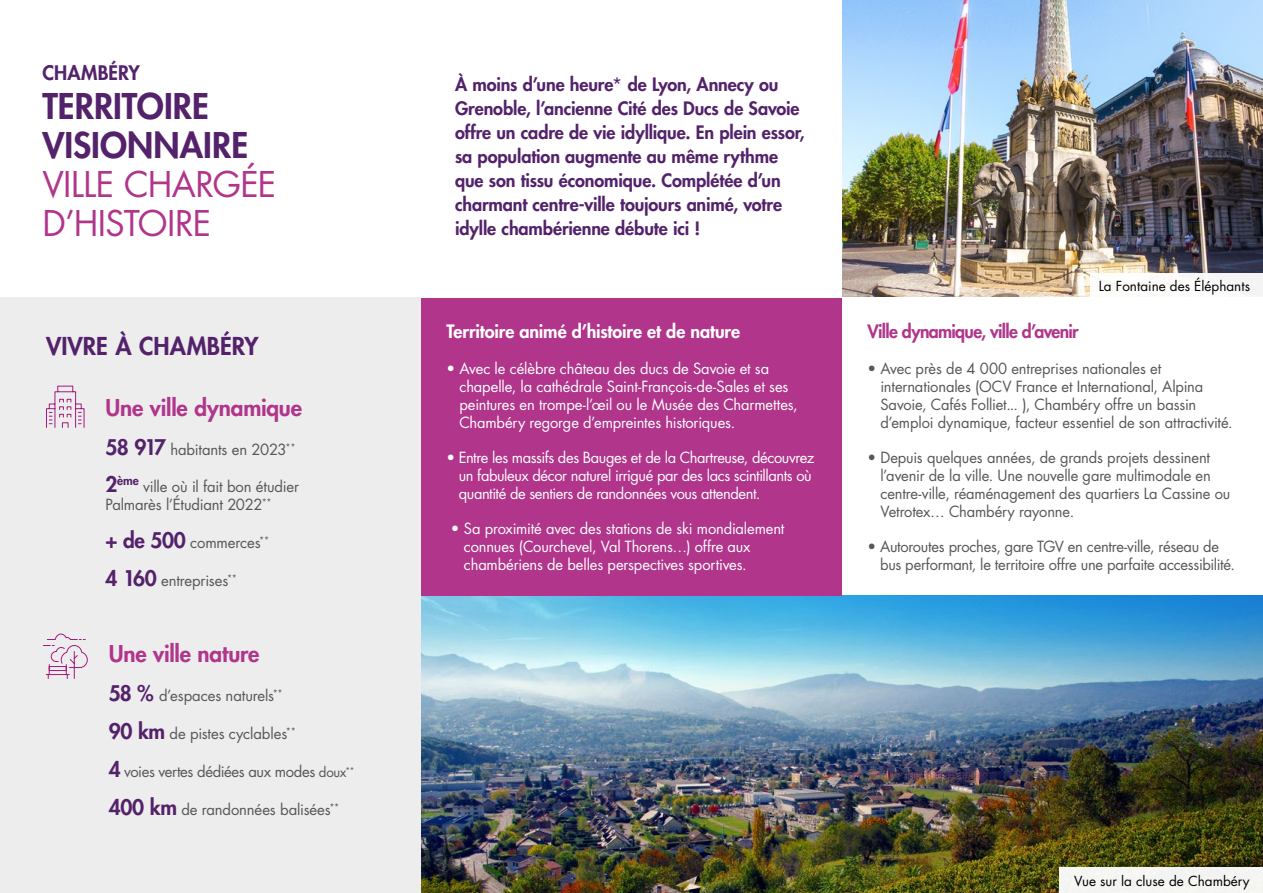
<style>
.page{position:relative;width:1263px;height:893px;background:#fff}
.page>*{position:absolute;margin:0;border:0;box-sizing:border-box;transform-origin:0 0}
.t1{font:34.5px/39px "Futura Std";letter-spacing:-.02em;color:#b0358b}
.t2{font:800 34.5px/39px "Futura Std";color:#53226b}
.t3{font:800 24px "Futura Std";color:#53226b}
.t4{font:800 22.5px "Futura Std";letter-spacing:-.005em;color:#b0358b}
.t5{font:800 19.5px "Futura Std";letter-spacing:.005em;color:#53226b}
.t6{font:800 18px/24px "Futura Std";letter-spacing:-.005em;color:#53226b}
.t7{font:800 18px "Futura Std";letter-spacing:-.01em;color:#fff}
.t8{font:800 18px "Futura Std";letter-spacing:-.04em;color:#b0358b}
.t9{font:15px/18px "Futura Std";letter-spacing:-.01em;color:#575756}
.t10{font:15px/18px "Futura Std";letter-spacing:-.015em;color:#fff}
.t11{font:13.5px "Futura Std";color:#000}
.t12{font:800 12.3px "Futura Std";color:#53226b}
.s1{font-weight:800;font-size:21px;color:#53226b}
.s2{font-size:21px}
.s3{font-size:13.5px}
.s4{font-weight:400}
</style>
<div class="page">
<img style="left:842px;top:0;width:421px;height:297px">
<img style="left:421px;top:595px;width:842px;height:298px">
<div style="left:1060px;top:867px;width:203px;height:26px;background:#f5f5f2"></div>
<div style="left:421px;top:298px;width:421px;height:297px;background:#b0358b"></div>
<div style="left:1090px;top:273px;width:173px;height:25px;background:#fff"></div>
<div style="left:0;top:298px;width:421px;height:595px;background:#ededed"></div>
<svg style="left:42px;top:633px;width:46px;height:46px"></svg>
<svg style="left:46px;top:385px;width:39px;height:43px"></svg>
<h3 class="t5" style="left:43px;top:60px;width:99px">CHAMBÉRY</h3>
<h1 class="t2" style="left:43px;top:87px;width:207px">TERRITOIRE<br>VISIONNAIRE</h1>
<h1 class="t1" style="left:43px;top:165px;width:235px">VILLE CHARGÉE<br>D’HISTOIRE</h1>
<h2 class="t3" style="left:46px;top:331px;width:214px">VIVRE À CHAMBÉRY</h2>
<h3 class="t4" style="left:106px;top:393px;width:198px">Une ville dynamique</h3>
<p class="t9" style="left:106px;top:440px;width:191px"><span class="s1">58 917</span> habitants en 2023<sup>**</sup></p>
<p class="t12" style="left:106px;top:473px;width:35px"><span class="s2">2</span>ème</p>
<p class="t9" style="left:106px;top:478px;width:195px;text-indent:38px">ville où il fait bon étudier<br>Palmarès l’Étudiant 2022<sup>**</sup></p>
<p class="t9" style="left:106px;top:534px;width:165px"><span class="s1">+ de 500</span> commerces<sup>**</sup></p>
<p class="t9" style="left:106px;top:572px;width:133px"><span class="s1">4 160</span> entreprises<sup>**</sup></p>
<h3 class="t4" style="left:109px;top:640px;width:152px">Une ville nature</h3>
<p class="t9" style="left:109px;top:687px;width:175px"><span class="s1">58 %</span> d’espaces naturels<sup>**</sup></p>
<p class="t9" style="left:109px;top:725px;width:189px"><span class="s1">90 km</span> de pistes cyclables<sup>**</sup></p>
<p class="t9" style="left:109px;top:763px;width:247px"><span class="s1">4</span> voies vertes dédiées aux modes <span class="s3">doux</span><sup>**</sup></p>
<p class="t9" style="left:109px;top:801px;width:232px"><span class="s1">400 km</span> de randonnées balisées<sup>**</sup></p>
<p class="t6" style="left:455px;top:72px;width:351px">À moins d’une heure<span class="s4">*</span> de Lyon, Annecy ou Grenoble, l’ancienne Cité des Ducs de Savoie offre un cadre de vie idyllique. En plein essor, sa population augmente au même rythme que son tissu économique. Complétée d’un charmant centre-ville toujours animé, votre idylle chambérienne débute ici !</p>
<p class="t7" style="left:446px;top:320px;width:295px">Territoire animé d’histoire et de nature</p>
<p class="t10" style="left:459px;top:359px;width:340px;text-indent:-13px">• Avec le célèbre château des ducs de Savoie et sa chapelle, la cathédrale Saint-François-de-Sales et ses peintures en trompe-l’œil ou le Musée des Charmettes, Chambéry regorge d’empreintes historiques.</p>
<p class="t10" style="left:459px;top:448px;width:357px;text-indent:-12px">• Entre les massifs des Bauges et de la Chartreuse, découvrez un fabuleux décor naturel irrigué par des lacs scintillants où quantité de sentiers de randonnées vous attendent.</p>
<p class="t10" style="left:464px;top:519px;width:322px;text-indent:-13px">• Sa proximité avec des stations de ski mondialement connues (Courchevel, Val Thorens…) offre aux chambériens de belles perspectives sportives.</p>
<p class="t11" style="left:1099px;top:277px;width:153px">La Fontaine des Éléphants</p>
<p class="t8" style="left:867px;top:320px;width:213px">Ville dynamique, ville d’avenir</p>
<p class="t9" style="left:880px;top:359px;width:354px;text-indent:-13px">• Avec près de 4 000 entreprises nationales et internationales (OCV France et International, Alpina Savoie, Cafés Folliet... ), Chambéry offre un bassin d’emploi dynamique, facteur essentiel de son attractivité.</p>
<p class="t9" style="left:880px;top:448px;width:352px;text-indent:-13px">• Depuis quelques années, de grands projets dessinent l’avenir de la ville. Une nouvelle gare multimodale en centre-ville, réaménagement des quartiers La Cassine ou Vetrotex… Chambéry rayonne.</p>
<p class="t9" style="left:880px;top:537px;width:356px;text-indent:-13px">• Autoroutes proches, gare TGV en centre-ville, réseau de bus performant, le territoire offre une parfaite accessibilité.</p>
<p class="t11" style="left:1074px;top:873px;width:177px">Vue sur la cluse de Chambéry</p>
</div>
